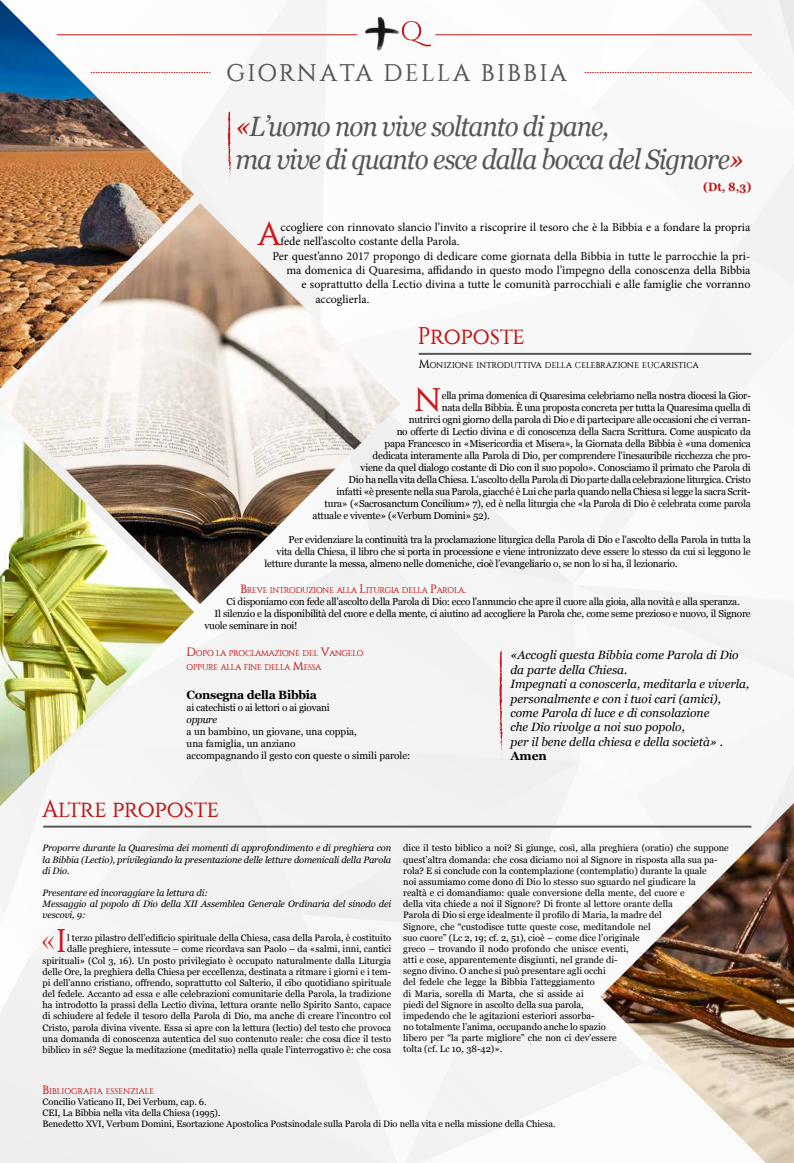
<style>
.page{position:relative;width:794px;height:1163px;background:#fff}
.page>*{position:absolute;margin:0;border:0;box-sizing:border-box;transform-origin:0 0}
.t1{font:32.6px "Constantine";color:#cd171a}
.t2{font:italic 28px/33px "Georgia";letter-spacing:-.04em;color:#575756;scale:.93 1}
.t3{font:24px "Constantine";color:#c11718;scale:.93 1}
.t4{font:24px "Constantine";letter-spacing:.1em;color:#575756}
.t5{font:12px "Minion Pro";color:#000}
.t6{font:italic 12px/14.4px "Georgia";color:#000}
.t7{font:700 12px "Georgia";letter-spacing:-.025em;color:#000}
.t8{font:700 12px "Georgia";color:#c11718;scale:.93 1}
.t9{font:10px "Georgia";letter-spacing:-.025em;color:#000}
.t10{font:10px/12px "Georgia";color:#000}
.t11{font:italic 10px "Georgia";letter-spacing:-.025em;color:#000}
.t12{font:9.3px/11.2px "Georgia";color:#000}
.t13{font:italic 9.3px/11.2px "Georgia";letter-spacing:-.01em;color:#000;text-align:justify}
.t14{font:8.4px/14.4px "Constantine";letter-spacing:-.035em;color:#c11718}
.t15{font:8.4px "Constantine";color:#000}
.t16{font:8.4px "Constantine";color:#c11718}
.s1{color:#c11718}
.s2{font-size:12px}
</style>
<div class="page">
<div style="left:0;top:0;width:794px;height:1162px;background:#f6f6f6"></div>
<hr style="left:57px;top:34px;width:300px;height:1px;background:#cd171a">
<hr style="left:435px;top:34px;width:317px;height:1px;background:#cd171a">
<img style="left:365px;top:4px;width:65px;height:59px">
<svg style="left:585px;top:72px;width:167px;height:1px"></svg>
<svg style="left:194px;top:72px;width:16px;height:1px"></svg>
<img style="left:0;top:0;width:194px;height:203px">
<img style="left:0;top:203px;width:400px;height:401px">
<img style="left:0;top:418px;width:194px;height:388px">
<hr style="left:419px;top:353px;width:332px;height:2px;background:#575756">
<svg style="left:227px;top:111px;width:5px;height:70px"></svg>
<svg style="left:499px;top:650px;width:4px;height:111px"></svg>
<img style="left:600px;top:802px;width:194px;height:360px">
<hr style="left:43px;top:825px;width:708px;height:2px;background:#575756">
<h3 class="t4" style="left:226px;top:59px;width:342px">GIORNATA DELLA BIBBIA</h3>
<h2 class="t2" style="left:235px;top:109px;width:548px"><span class="s1">«</span>L’uomo non vive soltanto di pane,<br>ma vive di quanto esce dalla bocca del Signore<span class="s1">»</span></h2>
<p class="t8" style="left:703px;top:178px;width:54px">(Dt, 8,3)</p>
<h1 class="t1" style="left:258px;top:215px;width:25px">A</h1>
<p class="t5" style="left:281px;top:219px;width:471px">ccogliere con rinnovato slancio l’invito a riscoprire il tesoro che è la Bibbia e a fondare la propria</p>
<p class="t5" style="left:281px;top:233px;width:180px">fede nell’ascolto costante della Parola.</p>
<p class="t5" style="left:272px;top:247px;width:479px">Per quest’anno 2017 propongo di dedicare come giornata della Bibbia in tutte le parrocchie la pri-</p>
<p class="t5" style="left:286px;top:262px;width:465px">ma domenica di Quaresima, affidando in questo modo l’impegno della conoscenza della Bibbia</p>
<p class="t5" style="left:301px;top:276px;width:450px">e soprattutto della Lectio divina a tutte le comunità parrocchiali e alle famiglie che vorranno</p>
<p class="t5" style="left:315px;top:291px;width:56px">accoglierla.</p>
<h3 class="t3" style="left:418px;top:322px;width:117px">Proposte</h3>
<p class="t15" style="left:419px;top:360px;width:281px"><span class="s2">M</span>ONIZIONE INTRODUTTIVA DELLA CELEBRAZIONE EUCARISTICA</p>
<h1 class="t1" style="left:415px;top:381px;width:29px">N</h1>
<p class="t9" style="left:442px;top:388px;width:310px">ella prima domenica di Quaresima celebriamo nella nostra diocesi la Gior-</p>
<p class="t9" style="left:442px;top:400px;width:310px">nata della Bibbia. È una proposta concreta per tutta la Quaresima quella di</p>
<p class="t9" style="left:409px;top:412px;width:343px">nutrirci ogni giorno della parola di Dio e di partecipare alle occasioni che ci verran-</p>
<p class="t9" style="left:397px;top:424px;width:355px">no offerte di Lectio divina e di conoscenza della Sacra Scrittura. Come auspicato da</p>
<p class="t9" style="left:385px;top:436px;width:367px">papa Francesco in «Misericordia et Misera», la Giornata della Bibbia è «una domenica</p>
<p class="t9" style="left:373px;top:448px;width:379px">dedicata interamente alla Parola di Dio, per comprendere l’inesauribile ricchezza che pro-</p>
<p class="t9" style="left:361px;top:460px;width:391px">viene da quel dialogo costante di Dio con il suo popolo». Conosciamo il primato che Parola di</p>
<p class="t9" style="left:349px;top:472px;width:403px">Dio ha nella vita della Chiesa. L’ascolto della Parola di Dio parte dalla celebrazione liturgica. Cristo</p>
<p class="t9" style="left:337px;top:484px;width:415px">infatti «è presente nella sua Parola, giacché è Lui che parla quando nella Chiesa si legge la sacra Scrit-</p>
<p class="t9" style="left:325px;top:496px;width:427px">tura» («Sacrosanctum Concilium» 7), ed è nella liturgia che «la Parola di Dio è celebrata come parola</p>
<p class="t9" style="left:313px;top:508px;width:179px">attuale e vivente» («Verbum Domini» 52).</p>
<p class="t9" style="left:289px;top:532px;width:463px">Per evidenziare la continuità tra la proclamazione liturgica della Parola di Dio e l’ascolto della Parola in tutta la</p>
<p class="t9" style="left:277px;top:544px;width:475px">vita della Chiesa, il libro che si porta in processione e viene intronizzato deve essere lo stesso da cui si leggono le</p>
<p class="t9" style="left:265px;top:556px;width:414px">letture durante la messa, almeno nelle domeniche, cioè l’evangeliario o, se non lo si ha, il lezionario.</p>
<p class="t14" style="left:241px;top:583px;width:227px"><span class="s2">B</span>REVE INTRODUZIONE ALLA <span class="s2">L</span>ITURGIA DELLA <span class="s2">P</span>AROLA<span class="s2">.</span></p>
<p class="t9" style="left:227px;top:594px;width:515px">Ci disponiamo con fede all’ascolto della Parola di Dio: ecco l’annuncio che apre il cuore alla gioia, alla novità e alla speranza.</p>
<p class="t9" style="left:215px;top:606px;width:537px">Il silenzio e la disponibilità del cuore e della mente, ci aiutino ad accogliere la Parola che, come seme prezioso e nuovo, il Signore</p>
<p class="t9" style="left:205px;top:618px;width:94px">vuole seminare in noi!</p>
<p class="t14" style="left:187px;top:645px;width:178px;text-indent:-6px"><span class="s2">D</span>OPO LA PROCLAMAZIONE DEL <span class="s2">V</span>ANGELO<br>OPPURE ALLA FINE DELLA <span class="s2">M</span>ESSA</p>
<p class="t7" style="left:187px;top:685px;width:132px">Consegna della Bibbia</p>
<p class="t9" style="left:187px;top:700px;width:145px">ai catechisti o ai lettori o ai giovani</p>
<p class="t11" style="left:187px;top:712px;width:32px">oppure</p>
<p class="t10" style="left:187px;top:725px;width:225px">a un bambino, un giovane, una coppia,<br>una famiglia, un anziano<br>accompagnando il gesto con queste o simili parole:</p>
<p class="t6" style="left:510px;top:647px;width:240px">«Accogli questa Bibbia come Parola di Dio da parte della Chiesa.<br>Impegnati a conoscerla, meditarla e viverla, personalmente e con i tuoi cari (amici), come Parola di luce e di consolazione<br>che Dio rivolge a noi suo popolo,<br>per il bene della chiesa e della società» .</p>
<p class="t7" style="left:510px;top:747px;width:38px">Amen</p>
<h3 class="t3" style="left:43px;top:794px;width:191px">Altre proposte</h3>
<p class="t13" style="left:43px;top:842px;width:350px">Proporre durante la Quaresima dei momenti di approfondimento e di preghiera con la Bibbia (Lectio), privilegiando la presentazione delle letture domenicali della Parola di Dio.</p>
<p class="t13" style="left:43px;top:886px;width:350px;text-align:left">Presentare ed incoraggiare la lettura di:<br>Messaggio al popolo di Dio della XII Assemblea Generale Ordinaria del sinodo dei vescovi, 9:</p>
<h1 class="t1" style="left:41px;top:922px;width:27px">«I</h1>
<p class="t12" style="left:43px;top:931px;width:350px;text-align:right">l terzo pilastro dell’edificio spirituale della Chiesa, casa della Parola, è costituito<br>dalle preghiere, intessute – come ricordava san Paolo – da «salmi, inni, cantici spirituali» (Col 3, 16). Un posto privilegiato è occupato naturalmente dalla Liturgia delle Ore, la preghiera della Chiesa per eccellenza, destinata a ritmare i giorni e i tem&shy;pi dell’anno cristiano, offrendo, soprattutto col Salterio, il cibo quotidiano spirituale del fedele. Accanto ad essa e alle celebrazioni comunitarie della Parola, la tradizione ha introdotto la prassi della Lectio divina, lettura orante nello Spirito Santo, capace di schiudere al fedele il tesoro della Parola di Dio, ma anche di creare l’incontro col Cristo, parola divina vivente. Essa si apre con la lettura (lectio) del testo che provoca una domanda di conoscenza autentica del suo contenuto reale: che cosa dice il testo biblico in sé? Segue la meditazione (meditatio) nella quale l’interrogativo è: che cosa</p>
<p class="t12" style="left:403px;top:842px;width:327px">dice il testo biblico a noi? Si giunge, così, alla preghiera (oratio) che suppone quest’altra domanda: che cosa diciamo noi al Signore in risposta alla sua pa&shy;rola? E si conclude con la contemplazione (contemplatio) durante la quale<br>noi assumiamo come dono di Dio lo stesso suo sguardo nel giudicare la<br>realtà e ci domandiamo: quale conversione della mente, del cuore e<br>della vita chiede a noi il Signore? Di fronte al lettore orante della<br>Parola di Dio si erge idealmente il profilo di Maria, la madre del<br>Signore, che “custodisce tutte queste cose, meditandole nel<br>suo cuore” (Lc 2, 19; cf. 2, 51), cioè – come dice l’originale<br>greco – trovando il nodo profondo che unisce eventi,<br>atti e cose, apparentemente disgiunti, nel grande di-<br>segno divino. O anche si può presentare agli occhi<br>del fedele che legge la Bibbia l’atteggiamento<br>di Maria, sorella di Marta, che si asside ai<br>piedi del Signore in ascolto della sua parola,<br>impedendo che le agitazioni esteriori assorba-<br>no totalmente l’anima, occupando anche lo spazio<br>libero per “la parte migliore” che non ci dev’essere<br>tolta (cf. Lc 10, 38-42)».</p>
<p class="t16" style="left:43px;top:1085px;width:113px"><span class="s2">B</span>IBLIOGRAFIA ESSENZIALE</p>
<p class="t12" style="left:43px;top:1095px;width:514px">Concilio Vaticano II, Dei Verbum, cap. 6.<br>CEI, La Bibbia nella vita della Chiesa (1995).<br>Benedetto XVI, Verbum Domini, Esortazione Apostolica Postsinodale sulla Parola di Dio nella vita e nella missione della Chiesa.</p>
</div>
